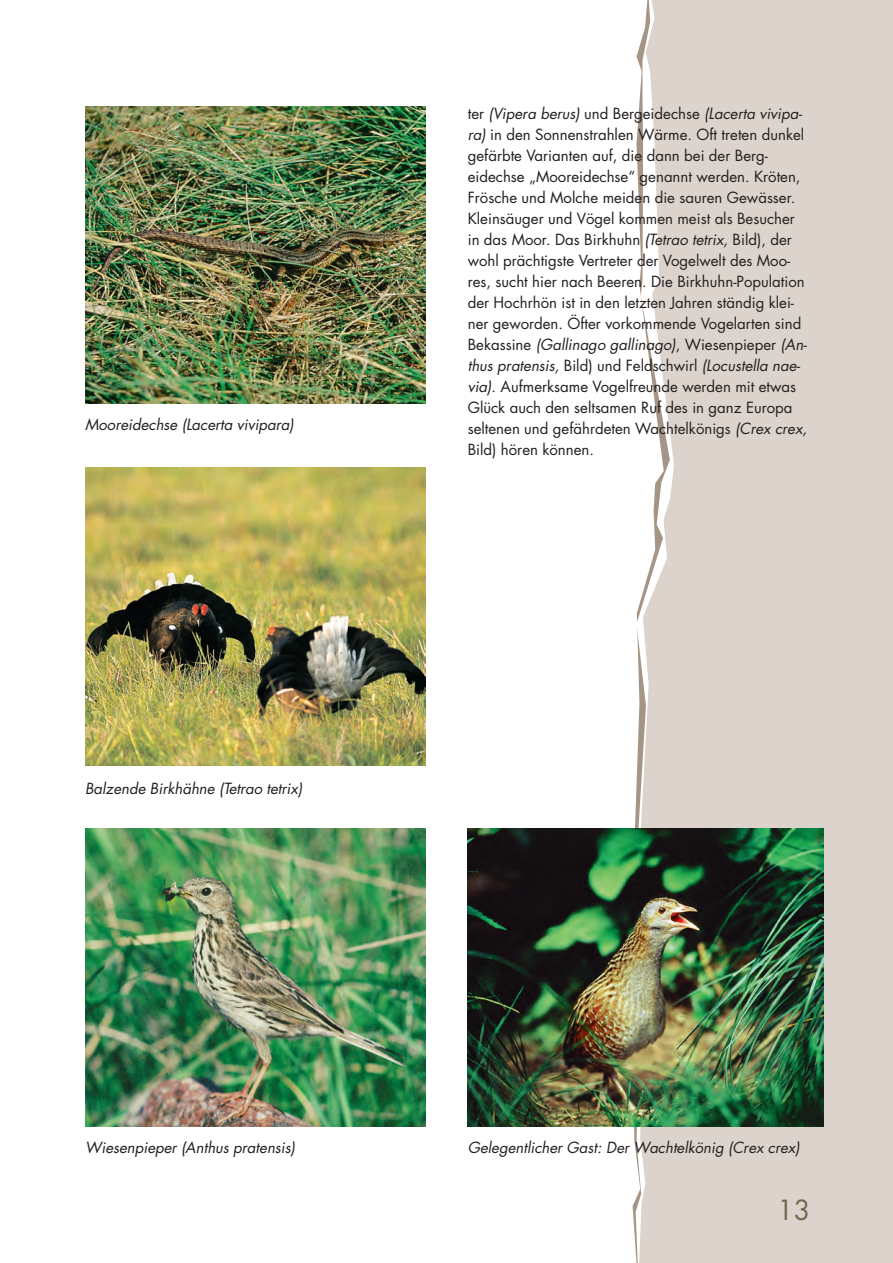
<style>
.page{position:relative;width:893px;height:1263px;background:#fff}
.page>*{position:absolute;margin:0;border:0;box-sizing:border-box;transform-origin:0 0}
.t1{font:27px "Futura";color:#766651}
.t2{font:15px/21px "Futura";color:#231f20}
.t3{font:italic 15px "Futura";color:#231f20}
.s1{font-style:italic}
</style>
<div class="page">
<img style="left:85px;top:0;width:808px;height:1263px">
<p class="t3" style="left:85px;top:417px;width:210px">Mooreidechse (Lacerta vivipara)</p>
<p class="t3" style="left:85px;top:782px;width:219px">Balzende Birkhähne (Tetrao tetrix)</p>
<p class="t2" style="left:468px;top:104px;width:341px">ter <span class="s1">(Vipera berus)</span> und Bergeidechse <span class="s1">(Lacerta vivipa&shy;ra)</span> in den Sonnenstrahlen Wärme. Oft treten dunkel gefärbte Varianten auf, die dann bei der Berg&shy;eidechse „Mooreidechse“ genannt werden. Kröten, Frösche und Molche meiden die sauren Gewässer.<br>Kleinsäuger und Vögel kommen meist als Besucher in das Moor. Das Birkhuhn <span class="s1">(Tetrao tetrix,</span> Bild), der wohl prächtigste Vertreter der Vogelwelt des Moo&shy;res, sucht hier nach Beeren. Die Birkhuhn-Population der Hochrhön ist in den letzten Jahren ständig klei&shy;ner geworden. Öfter vorkommende Vogelarten sind Bekassine <span class="s1">(Gallinago gallinago)</span>, Wiesenpieper <span class="s1">(An&shy;thus pratensis,</span> Bild) und Feldschwirl <span class="s1">(Locustella nae&shy;via)</span>. Aufmerksame Vogelfreunde werden mit etwas Glück auch den seltsamen Ruf des in ganz Europa seltenen und gefährdeten Wachtelkönigs <span class="s1">(Crex crex, </span>Bild) hören können.</p>
<p class="t3" style="left:85px;top:1140px;width:212px">Wiesenpieper (Anthus pratensis)</p>
<p class="t3" style="left:468px;top:1140px;width:333px">Gelegentlicher Gast: Der Wachtelkönig (Crex crex)</p>
<h1 class="t1" style="left:777px;top:1197px;width:35px">13</h1>
</div>
